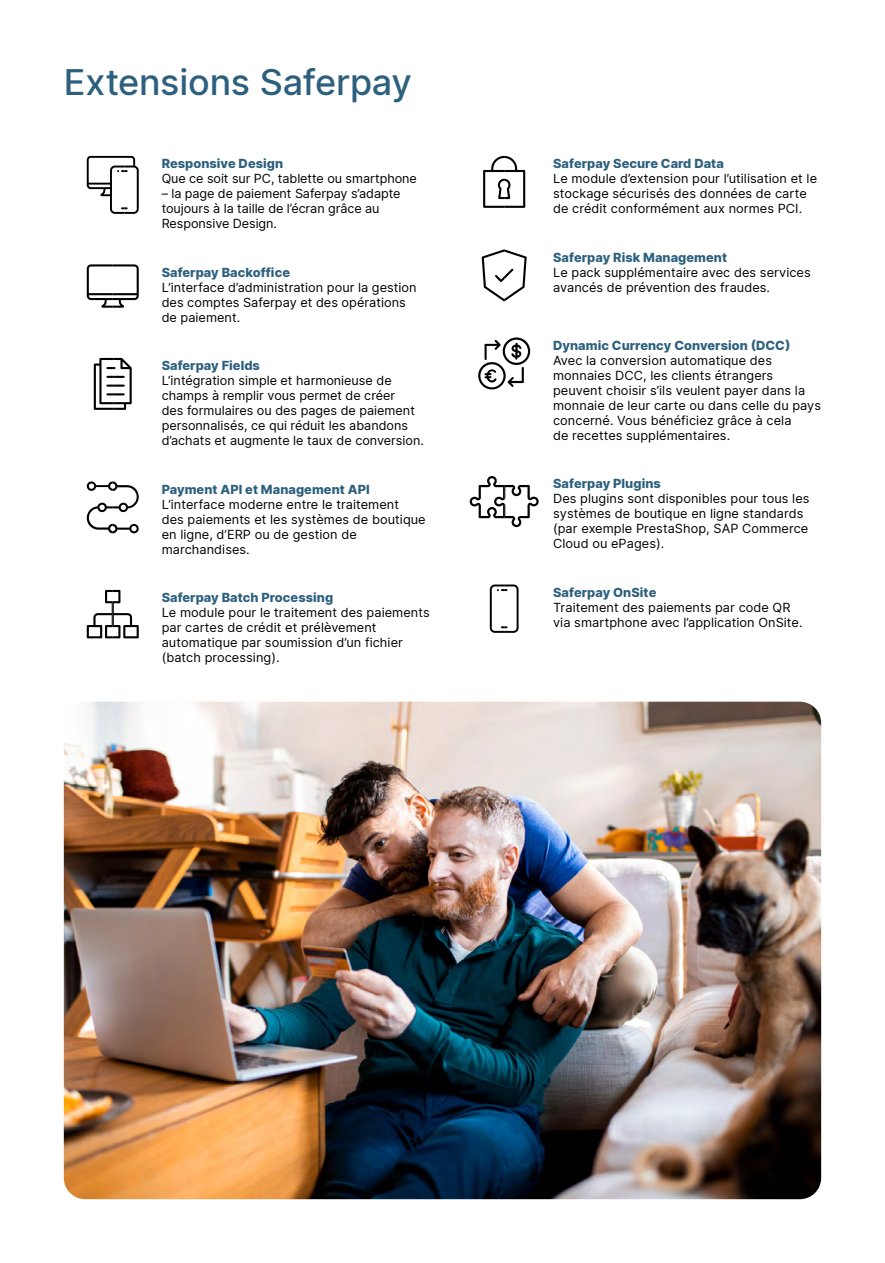
<style>
.page{position:relative;width:885px;height:1263px;background:#fff}
.page>*{position:absolute;margin:0;border:0;box-sizing:border-box;transform-origin:0 0}
.t1{font:500 36px "Inter";letter-spacing:-.005em;color:#2d607e}
.t2{font:12.75px/15px "Inter";letter-spacing:.005em;color:#000}
.t3{font:800 12.75px "Inter";letter-spacing:.005em;color:#2d607e}
</style>
<div class="page">
<img style="left:64px;top:702px;width:757px;height:497px">
<svg style="left:87px;top:156px;width:52px;height:58px"></svg>
<svg style="left:87px;top:264px;width:52px;height:44px"></svg>
<svg style="left:94px;top:358px;width:38px;height:52px"></svg>
<svg style="left:86px;top:481px;width:53px;height:53px"></svg>
<svg style="left:87px;top:590px;width:52px;height:48px"></svg>
<svg style="left:483px;top:156px;width:42px;height:52px"></svg>
<svg style="left:481px;top:249px;width:45px;height:52px"></svg>
<svg style="left:478px;top:337px;width:52px;height:52px"></svg>
<svg style="left:469px;top:476px;width:70px;height:51px"></svg>
<svg style="left:489px;top:584px;width:29px;height:49px"></svg>
<h1 class="t1" style="left:64px;top:56px;width:349px">Extensions Saferpay</h1>
<p class="t3" style="left:162px;top:154px;width:123px">Responsive Design</p>
<p class="t2" style="left:162px;top:171px;width:257px">Que ce soit sur PC, tablette ou smartphone</p>
<p class="t2" style="left:162px;top:186px;width:240px">– la page de paiement Saferpay s’adapte toujours à la taille de l’écran grâce au<br>Responsive Design.</p>
<p class="t3" style="left:162px;top:263px;width:130px">Saferpay Backoffice</p>
<p class="t2" style="left:162px;top:279px;width:256px">L’interface d’administration pour la gestion des comptes Saferpay et des opérations de paiement.</p>
<p class="t3" style="left:162px;top:356px;width:100px">Saferpay Fields</p>
<p class="t2" style="left:162px;top:373px;width:264px">L’intégration simple et harmonieuse de champs à remplir vous permet de créer<br>des formulaires ou des pages de paiement personnalisés, ce qui réduit les abandons d’achats et augmente le taux de conversion.</p>
<p class="t3" style="left:162px;top:480px;width:209px">Payment API et Management API</p>
<p class="t2" style="left:162px;top:496px;width:265px">L’interface moderne entre le traitement<br>des paiements et les systèmes de boutique en ligne, d’ERP ou de gestion de marchandises.</p>
<p class="t3" style="left:162px;top:588px;width:173px">Saferpay Batch Processing</p>
<p class="t2" style="left:162px;top:605px;width:269px">Le module pour le traitement des paiements par cartes de crédit et prélèvement automatique par soumission d’un fichier (batch processing).</p>
<p class="t3" style="left:553px;top:154px;width:172px">Saferpay Secure Card Data</p>
<p class="t2" style="left:553px;top:171px;width:265px">Le module d’extension pour l’utilisation et le stockage sécurisés des données de carte de crédit conformément aux normes PCI.</p>
<p class="t3" style="left:553px;top:248px;width:175px">Saferpay Risk Management</p>
<p class="t2" style="left:553px;top:264px;width:259px">Le pack supplémentaire avec des services avancés de prévention des fraudes.</p>
<p class="t3" style="left:553px;top:336px;width:239px">Dynamic Currency Conversion (DCC)</p>
<p class="t2" style="left:553px;top:352px;width:269px">Avec la conversion automatique des monnaies DCC, les clients étrangers peuvent choisir s’ils veulent payer dans la monnaie de leur carte ou dans celle du pays concerné. Vous bénéficiez grâce à cela<br>de recettes supplémentaires.</p>
<p class="t3" style="left:553px;top:474px;width:109px">Saferpay Plugins</p>
<p class="t2" style="left:553px;top:491px;width:258px">Des plugins sont disponibles pour tous les systèmes de boutique en ligne standards (par exemple PrestaShop, SAP Commerce Cloud ou ePages).</p>
<p class="t3" style="left:553px;top:583px;width:105px">Saferpay OnSite</p>
<p class="t2" style="left:553px;top:599px;width:251px">Traitement des paiements par code QR via smartphone avec l’application OnSite.</p>
</div>
